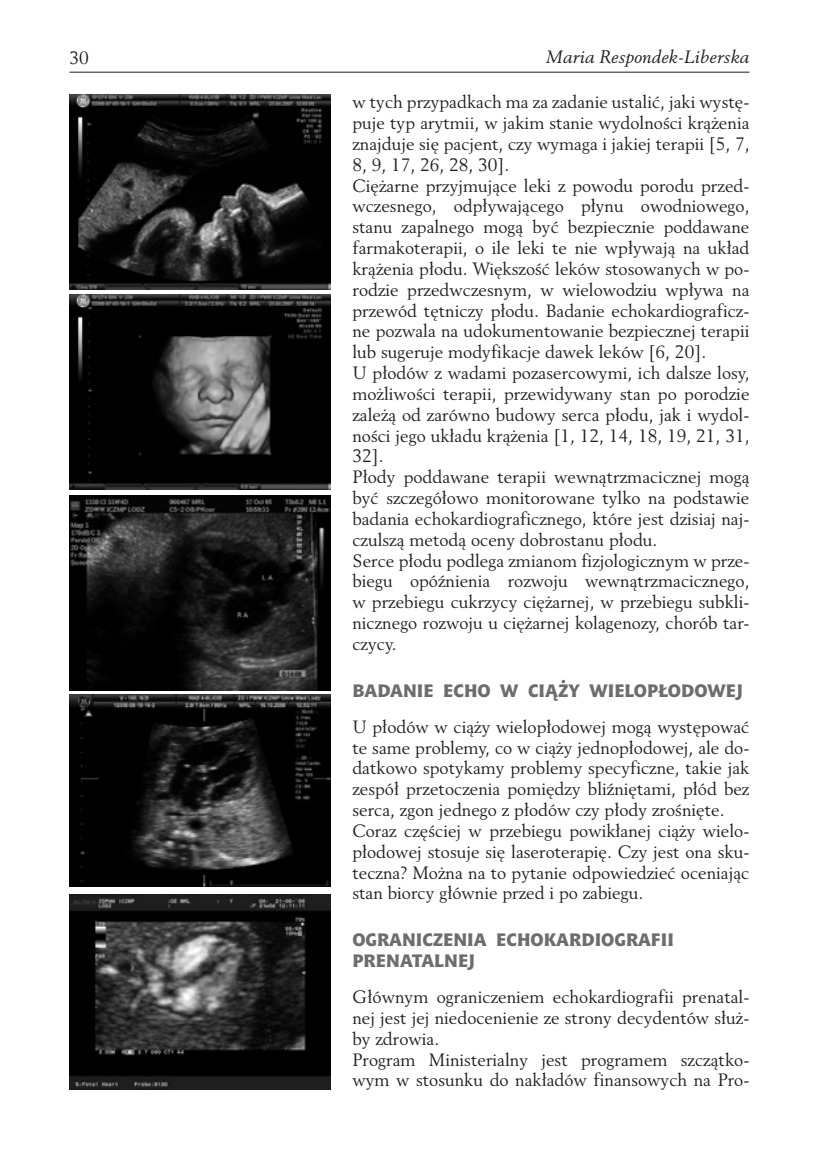
<style>
.page{position:relative;width:819px;height:1166px;background:#fff}
.page>*{position:absolute;margin:0;border:0;box-sizing:border-box;transform-origin:0 0}
.t1{font:17.5px/20.8px "Revival 565 PL";color:#231f20}
.t2{font:17.5px/20.8px "Chianti X Bd PL";color:#6c6d70}
.t3{font:italic 17.5px "Revival 565 PL";color:#231f20}
</style>
<div class="page">
<hr style="left:69px;top:72px;width:680px;height:1px;background:#231f20">
<img style="left:69px;top:94px;width:261px;height:196px">
<img style="left:69px;top:495px;width:261px;height:195px">
<img style="left:69px;top:294px;width:261px;height:196px">
<img style="left:69px;top:694px;width:261px;height:193px">
<img style="left:69px;top:894px;width:261px;height:195px">
<p class="t1" style="left:69px;top:47px;width:21px">30</p>
<p class="t3" style="left:546px;top:46px;width:204px">Maria Respondek-Liberska</p>
<p class="t1" style="left:352px;top:91px;width:398px">w tych przypadkach ma za zadanie ustalić, jaki wystę&shy;puje typ arytmii, w jakim stanie wydolności krążenia znajduje się pacjent, czy wymaga i jakiej terapii [5, 7, 8, 9, 17, 26, 28, 30].<br>Ciężarne przyjmujące leki z powodu porodu przed&shy;wczesnego, odpływającego płynu owodniowego, stanu zapalnego mogą być bezpiecznie poddawane farmakoterapii, o ile leki te nie wpływają na układ krążenia płodu. Większość leków stosowanych w po&shy;rodzie przedwczesnym, w wielowodziu wpływa na przewód tętniczy płodu. Badanie echokardiograficz&shy;ne pozwala na udokumentowanie bezpiecznej terapii lub sugeruje modyfikacje dawek leków [6, 20].<br>U płodów z wadami pozasercowymi, ich dalsze losy, możliwości terapii, przewidywany stan po porodzie zależą od zarówno budowy serca płodu, jak i wydol&shy;ności jego układu krążenia [1, 12, 14, 18, 19, 21, 31, 32].<br>Płody poddawane terapii wewnątrzmacicznej mogą być szczegółowo monitorowane tylko na podstawie badania echokardiograficznego, które jest dzisiaj naj&shy;czulszą metodą oceny dobrostanu płodu.<br>Serce płodu podlega zmianom fizjologicznym w prze&shy;biegu opóźnienia rozwoju wewnątrzmacicznego, w przebiegu cukrzycy ciężarnej, w przebiegu subkli&shy;nicznego rozwoju u ciężarnej kolagenozy, chorób tar&shy;czycy.</p>
<p class="t2" style="left:352px;top:680px;width:162px">BADANIE ECHO WC</p>
<p class="t2" style="left:538px;top:680px;width:206px">IĄŻY WIELOPŁODOWEJ</p>
<p class="t1" style="left:352px;top:716px;width:398px">U płodów w ciąży wielopłodowej mogą występować te same problemy, co w ciąży jednopłodowej, ale do&shy;datkowo spotykamy problemy specyficzne, takie jak zespół przetoczenia pomiędzy bliźniętami, płód bez serca, zgon jednego z płodów czy płody zrośnięte.<br>Coraz częściej w przebiegu powikłanej ciąży wielo&shy;płodowej stosuje się laseroterapię. Czy jest ona sku&shy;teczna? Można na to pytanie odpowiedzieć oceniając stan biorcy głównie przed i po zabiegu.</p>
<p class="t2" style="left:352px;top:929px;width:323px">OGRANICZENIA ECHOKARDIOGRAFII<br>PRENATALNEJ</p>
<p class="t1" style="left:352px;top:986px;width:398px">Głównym ograniczeniem echokardiografii prenatal&shy;nej jest jej niedocenienie ze strony decydentów służ&shy;by zdrowia.<br>Program Ministerialny jest programem szczątko&shy;wym w stosunku do nakładów finansowych na Pro-</p>
</div>
